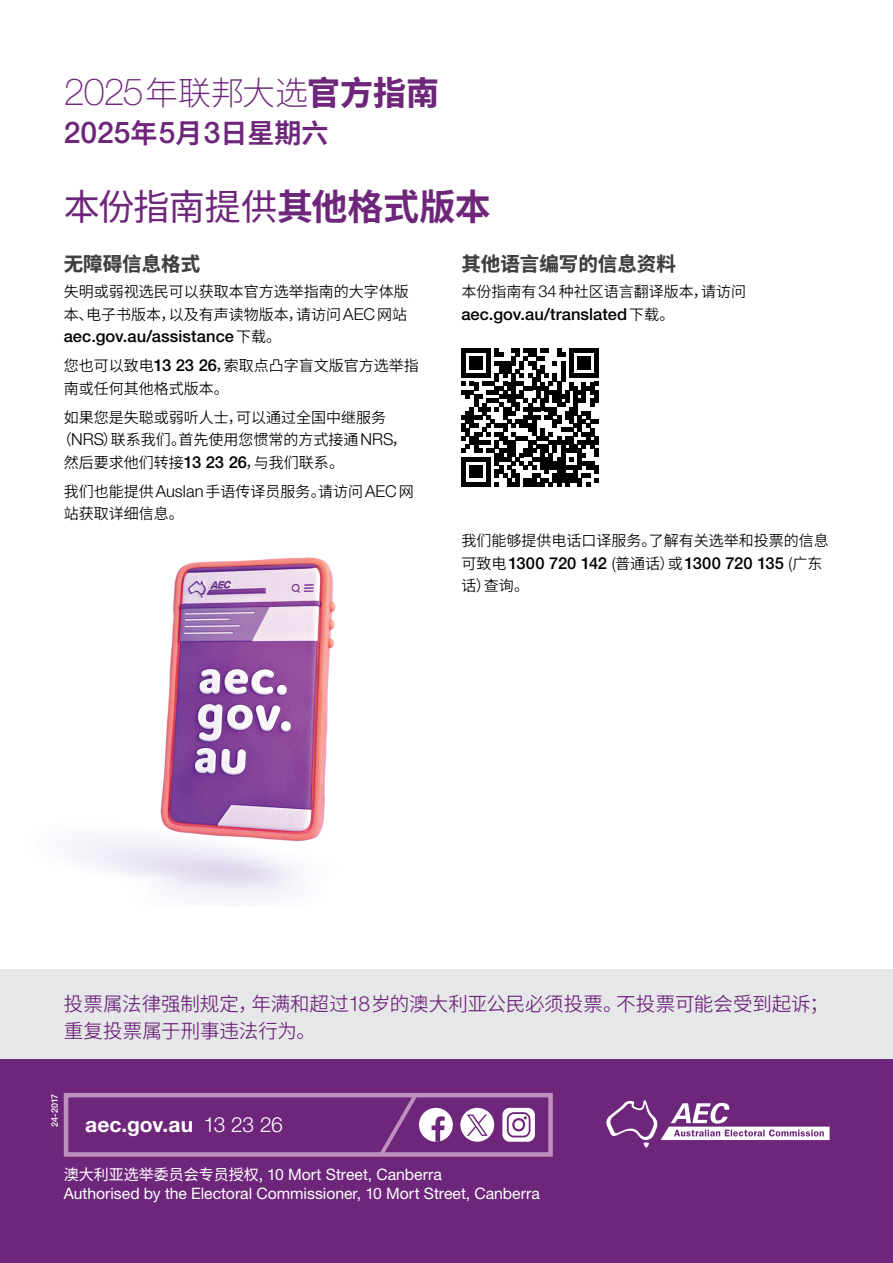
<style>
.page{position:relative;width:893px;height:1263px;background:#fff}
.page>*{position:absolute;margin:0;border:0;box-sizing:border-box;transform-origin:0 0}
.Heading_L1{font:100 36px "Noto Sans SC";letter-spacing:-.015em;color:#6e267b}
.Heading_L1_no_space_under{font:100 33px "Noto Sans SC";color:#6e267b}
.Date_header_-_CAPS{font:500 30px "Helvetica Neue LT Std";color:#6e267b}
.Body{font:700 21px "Helvetica Neue LT Std";letter-spacing:.005em;color:#fff}
.Breakout_blue_text{font:100 19.5px/27px "Noto Sans SC";letter-spacing:-.005em;color:#6e267b}
.Heading_L2{font:100 19.5px "Noto Sans SC";color:#404042}
.Body-2{font:500 16.5px "Helvetica Neue LT Std";letter-spacing:.005em;color:#000}
.Authorisation{font:15.75px "Helvetica Neue LT Std";color:#fff}
.Body-3{font:100 15px/22.5px "Noto Sans SC";color:#000}
.Core_body{font:500 9px "Helvetica Neue LT Std";color:#fff}
.s1{font-family:"Helvetica Neue LT Std";font-size:37.5px}
.s2{font-family:"Noto Sans SC";font-weight:100;font-size:27px}
.s3{font-family:"Helvetica Neue LT Std";font-weight:300;font-size:16.5px}
.s4{font-family:"Noto Sans SC";font-weight:100;font-size:15px}
.s5{font-family:"Helvetica Neue LT Std";font-weight:500;font-size:16.5px}
.s6{font-weight:300}
.s7{font-family:"Helvetica Neue LT Std";font-weight:300;font-size:21px}
</style>
<div class="page">
<div style="left:0;top:1058px;width:893px;height:205px;background:#6e267b"></div>
<div style="left:64px;top:1093px;width:489px;height:64px;border:4px solid #bd90bf"></div>
<svg style="left:374px;top:1093px;width:49px;height:64px"></svg>
<div style="left:502px;top:1108px;width:33px;height:34px;background:#fff;border-radius:7px"></div>
<svg style="left:507px;top:1112px;width:23px;height:25px"></svg>
<div style="left:419px;top:1108px;width:34px;height:34px;background:#fff;border-radius:50%"></div>
<svg style="left:432px;top:1116px;width:13px;height:26px"></svg>
<div style="left:460px;top:1108px;width:34px;height:34px;background:#fff;border-radius:50%"></div>
<svg style="left:467px;top:1114px;width:21px;height:22px"></svg>
<svg style="left:606px;top:1100px;width:224px;height:47px"></svg>
<div style="left:0;top:969px;width:893px;height:89px;background:#e6e7e8"></div>
<img style="left:76px;top:557px;width:260px;height:341px">
<svg style="left:462px;top:348px;width:136px;height:138px"></svg>
<p class="Heading_L1_no_space_under" style="left:64px;top:75px;width:377px"><span class="s1">2025</span>年联邦大选官方指南</p>
<p class="Date_header_-_CAPS" style="left:64px;top:114px;width:266px">2025<span class="s2">年</span>5<span class="s2">月</span>3<span class="s2">日星期六</span></p>
<p class="Heading_L1" style="left:64px;top:187px;width:429px">本份指南提供其他格式版本</p>
<h3 class="Heading_L2" style="left:64px;top:253px;width:138px">无障碍信息格式</h3>
<p class="Body-3" style="left:64px;top:281px;width:347px">失明或弱视选民可以获取本官方选举指南的大字体版本、电子书版本，以及有声读物版本，请访问 <span class="s3">AEC</span>网站</p>
<p class="Body-2" style="left:64px;top:327px;width:219px">aec.gov.au/assistance<span class="s4">下载。</span></p>
<p class="Body-3" style="left:64px;top:355px;width:357px">您也可以致电<span class="s5">13 23 26</span>，索取点凸字盲文版官方选举指南或任何其他格式版本。</p>
<p class="Body-3" style="left:64px;top:406px;width:324px">如果您是失聪或弱听人士，可以通过全国中继服务</p>
<p class="Body-3" style="left:57px;top:429px;width:351px">（<span class="s3">NRS</span>）联系我们。首先使用您惯常的方式接通 <span class="s3">NRS</span>，</p>
<p class="Body-3" style="left:64px;top:451px;width:282px">然后要求他们转接<span class="s5">13 23 26</span>，与我们联系。</p>
<p class="Body-3" style="left:64px;top:480px;width:352px">我们也能提供 <span class="s3">Auslan</span>手语传译员服务。请访问 <span class="s3">AEC</span>网站获取详细信息。</p>
<h3 class="Heading_L2" style="left:461px;top:253px;width:216px">其他语言编写的信息资料</h3>
<p class="Body-3" style="left:461px;top:281px;width:286px">本份指南有 <span class="s3">34</span>种社区语言翻译版本，请访问</p>
<p class="Body-2" style="left:461px;top:304px;width:215px">aec.gov.au/translated<span class="s4">下载。</span></p>
<p class="Body-3" style="left:461px;top:530px;width:369px">我们能够提供电话口译服务。了解有关选举和投票的信息</p>
<p class="Body-2" style="left:461px;top:553px;width:362px"><span class="s4">可致电</span> 1300 720 142 <span class="s6">(</span><span class="s4">普通话）或</span> 1300 720 135 <span class="s6">(</span><span class="s4">广东</span></p>
<p class="Body-3" style="left:461px;top:575px;width:69px">话）查询。</p>
<p class="Breakout_blue_text" style="left:64px;top:990px;width:767px">投票属法律强制规定，年满和超过<span class="s7">18</span>岁的澳大利亚公民必须投票。不投票可能会受到起诉；重复投票属于刑事违法行为。</p>
<p class="Core_body" style="left:49px;top:1127px;width:34px;rotate:-90deg">24-2017</p>
<p class="Body" style="left:85px;top:1112px;width:199px">aec.gov.au <span class="s6">13 23 26</span></p>
<p class="Authorisation" style="left:64px;top:1165px;width:379px"><span class="s4">澳大利亚选举委员会专员授权,</span> 10 Mort Street, Canberra</p>
<p class="Authorisation" style="left:64px;top:1184px;width:478px">Authorised by the Electoral Commissioner, 10 Mort Street, Canberra</p>
</div>
